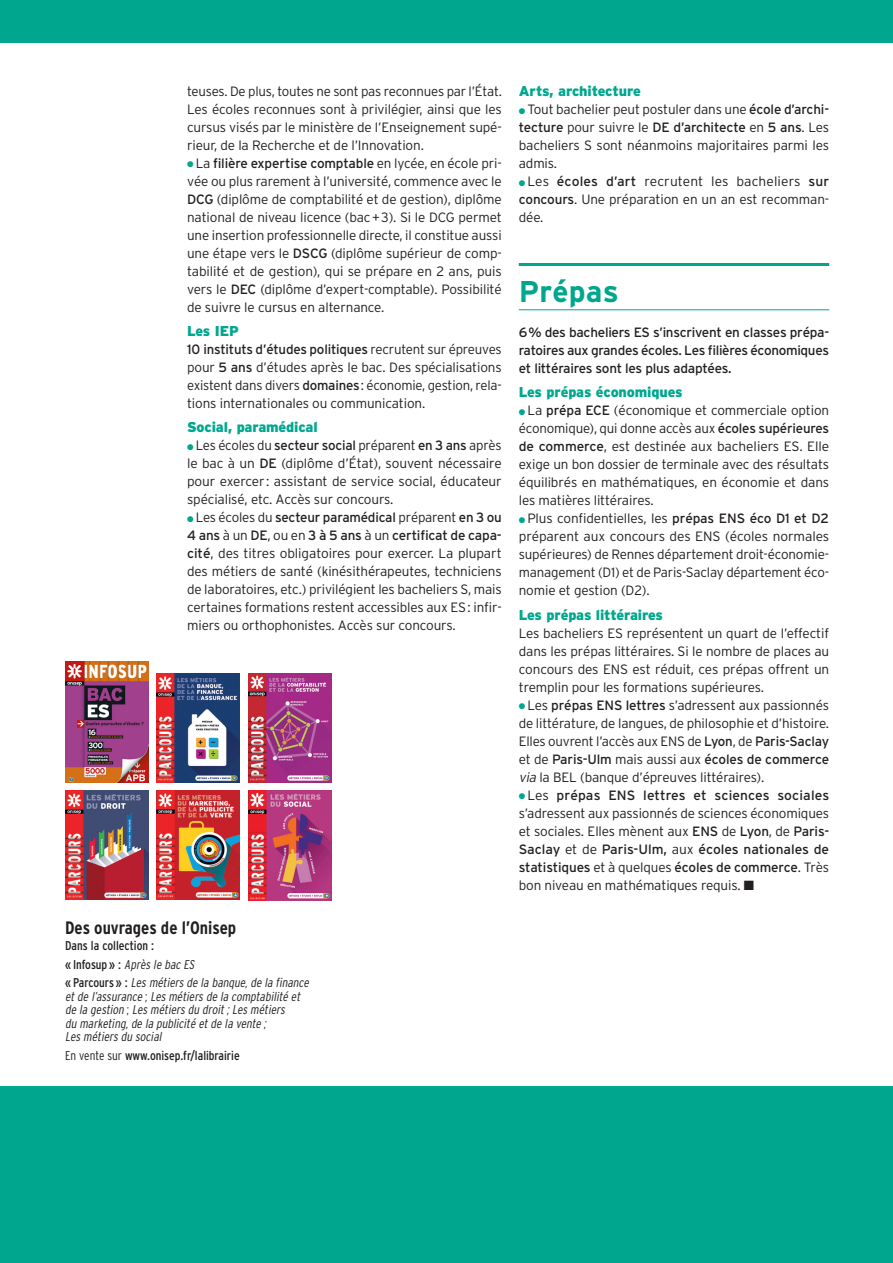
<style>
.page{position:relative;width:893px;height:1263px;background:#fff}
.page>*{position:absolute;margin:0;border:0;box-sizing:border-box;transform-origin:0 0}
.A_T3{font:700 30px "Interstate";letter-spacing:.01em;color:#00a78e}
.Informer_titre{font:700 condensed 18px "Interstate";color:#231f20}
.A_T4{font:900 14.25px "Interstate";letter-spacing:-.01em;color:#00a78e}
.A_TexteCourant{font:300 13.5px/18px "Interstate";letter-spacing:-.01em;color:#231f20;text-align:justify}
.A_intro{font:13.5px/18px "Interstate";letter-spacing:-.025em;color:#231f20;text-align:justify}
.Collection_titre{font:italic 300 condensed 12.75px/13.5px "Interstate";color:#231f20}
.Collection_titre-2{font:condensed 12.75px "Interstate";color:#231f20}
.s1{color:#00a78e}
.s2{font-weight:400}
.s3{font-weight:400;font-style:normal}
.s4{font-style:normal}
.s5{font-weight:300}
.s6{font-style:italic}
</style>
<div class="page">
<div style="left:0;top:0;width:893px;height:43px;background:#00a78e"></div>
<div style="left:0;top:1086px;width:893px;height:177px;background:#00a78e"></div>
<hr style="left:519px;top:263px;width:310px;height:3px;background:#00a78e">
<hr style="left:519px;top:309px;width:310px;height:1px;background:#00a78e">
<img style="left:157px;top:790px;width:83px;height:110px">
<img style="left:65px;top:661px;width:83px;height:122px">
<img style="left:249px;top:790px;width:83px;height:110px">
<img style="left:65px;top:790px;width:83px;height:109px">
<img style="left:156px;top:674px;width:84px;height:109px">
<img style="left:249px;top:673px;width:82px;height:110px">
<p class="A_TexteCourant" style="left:187px;top:82px;width:316px">teuses. De plus, toutes ne sont pas reconnues par l’État.<br>Les écoles reconnues sont à privilégier, ainsi que les cursus visés par le ministère de l’Enseignement supé&shy;rieur, de la Recherche et de l’Innovation.</p>
<p class="A_TexteCourant" style="left:187px;top:154px;width:316px"><span class="s1">●</span> La <span class="s2">filière expertise comptable</span> en lycée, en école pri&shy;vée ou plus rarement à l’université, commence avec le <span class="s2">DCG</span> (diplôme de comptabilité et de gestion), diplôme national de niveau licence (bac+3). Si le DCG permet une insertion professionnelle directe, il constitue aussi une étape vers le <span class="s2">DSCG</span> (diplôme supérieur de comp&shy;tabilité et de gestion), qui se prépare en 2 ans, puis vers le <span class="s2">DEC</span> (diplôme d’expert-comptable). Possibilité de suivre le cursus en alternance.</p>
<p class="A_T4" style="left:187px;top:322px;width:53px">Les IEP</p>
<p class="A_TexteCourant" style="left:187px;top:340px;width:316px"><span class="s2">10 instituts d’études politiques</span> recrutent sur épreuves pour <span class="s2">5 ans</span> d’études après le bac. Des spécialisations existent dans divers <span class="s2">domaines</span>: économie, gestion, rela&shy;tions internationales ou communication.</p>
<p class="A_T4" style="left:187px;top:419px;width:132px">Social, paramédical</p>
<p class="A_TexteCourant" style="left:187px;top:436px;width:316px"><span class="s1">●</span> Les écoles du <span class="s2">secteur social</span> préparent <span class="s2">en 3 ans</span> après le bac à un <span class="s2">DE</span> (diplôme d’État), souvent nécessaire pour exercer : assistant de service social, éducateur spécialisé, etc. Accès sur concours.</p>
<p class="A_TexteCourant" style="left:187px;top:508px;width:316px"><span class="s1">●</span> Les écoles du <span class="s2">secteur paramédical</span> préparent <span class="s2">en 3 ou 4 ans</span> à un <span class="s2">DE</span>, ou en <span class="s2">3 à 5 ans</span> à un <span class="s2">certificat de capa&shy;cité</span>, des titres obligatoires pour exercer. La plupart des métiers de santé (kinésithérapeutes, techniciens de laboratoires, etc.) privilégient les bacheliers S, mais certaines formations restent accessibles aux ES: infir&shy;miers ou orthophonistes. Accès sur concours.</p>
<p class="Informer_titre" style="left:65px;top:917px;width:173px">Des ouvrages de l’Onisep</p>
<p class="Collection_titre-2" style="left:65px;top:938px;width:91px">Dans la collection :</p>
<p class="Collection_titre" style="left:65px;top:957px;width:133px"><span class="s3">« Infosup » :</span> Aprèsle bac ES</p>
<p class="Collection_titre" style="left:65px;top:976px;width:248px"><span class="s3">« Pa rc o u rs » :</span> Lesmétiersde la banque,de la finance etde l’assurance <span class="s4">;</span> Lesmétiersde la comptabilité et de la gestion <span class="s4">;</span> Lesmétiersdu droit ;Lesmétiers<br>du marketing,de la publicité etde la vente ; Lesmétiersdu social</p>
<p class="Collection_titre-2" style="left:65px;top:1047px;width:176px"><span class="s5">En vente sur</span> www.onisep.fr/lalibrairie</p>
<p class="A_T4" style="left:519px;top:83px;width:123px">Arts, architecture</p>
<p class="A_TexteCourant" style="left:519px;top:101px;width:312px"><span class="s1">●</span> Tout bachelier peut postuler dans une <span class="s2">école d’archi&shy;tecture</span> pour suivre le <span class="s2">DE d’architecte</span> en <span class="s2">5 ans</span>. Les bacheliers S sont néanmoins majoritaires parmi les admis.</p>
<p class="A_TexteCourant" style="left:519px;top:173px;width:312px"><span class="s1">●</span> Les <span class="s2">écoles d’art</span> recrutent les bacheliers <span class="s2">sur concours</span>. Une préparation en un an est recomman&shy;dée.</p>
<p class="A_T3" style="left:519px;top:273px;width:101px">Prépas</p>
<p class="A_intro" style="left:519px;top:323px;width:312px">6% des bacheliers ES s’inscrivent en classes prépa&shy;ratoires aux grandes écoles. Les filières économiques et littéraires sont les plus adaptées.</p>
<p class="A_T4" style="left:519px;top:384px;width:165px">Les prépas économiques</p>
<p class="A_TexteCourant" style="left:519px;top:401px;width:312px"><span class="s1">●</span> La <span class="s2">prépa ECE</span> (économique et commerciale option économique), qui donne accès aux <span class="s2">écoles supérieures de commerce</span>, est destinée aux bacheliers ES. Elle exige un bon dossier de terminale avec des résultats équilibrés en mathématiques, en économie et dans les matières littéraires.</p>
<p class="A_TexteCourant" style="left:519px;top:509px;width:312px"><span class="s1">●</span> Plus confidentielles, les <span class="s2">prépas ENS éco D1 et D2 </span>préparent aux concours des ENS (écoles normales supérieures) de Rennes département droit-économie&shy;management (D1) et de Paris-Saclay département éco&shy;nomie et gestion (D2).</p>
<p class="A_T4" style="left:519px;top:606px;width:146px">Les prépas littéraires</p>
<p class="A_TexteCourant" style="left:519px;top:624px;width:312px">Les bacheliers ES représentent un quart de l’effectif dans les prépas littéraires. Si le nombre de places au concours des ENS est réduit, ces prépas offrent un tremplin pour les formations supérieures.</p>
<p class="A_TexteCourant" style="left:519px;top:696px;width:312px"><span class="s1">●</span> Les <span class="s2">prépas ENS lettres</span> s’adressent aux passionnés de littérature, de langues, de philosophie et d’histoire.<br>Elles ouvrent l’accès aux ENS de <span class="s2">Lyon</span>, de <span class="s2">Paris-Saclay </span>et de <span class="s2">Paris-Ulm</span> mais aussi aux <span class="s2">écoles de commerce </span><span class="s6">via</span> la BEL (banque d’épreuves littéraires).</p>
<p class="A_TexteCourant" style="left:519px;top:786px;width:312px"><span class="s1">●</span> Les <span class="s2">prépas ENS lettres et sciences sociales </span>s’adressent aux passionnés de sciences économiques et sociales. Elles mènent aux <span class="s2">ENS</span> de <span class="s2">Lyon</span>, de <span class="s2">Paris-Saclay</span> et de <span class="s2">Paris-Ulm,</span> aux <span class="s2">écoles nationales de statistiques</span> et à quelques <span class="s2">écoles de commerce</span>. Très bon niveau en mathématiques requis. ■</p>
</div>
